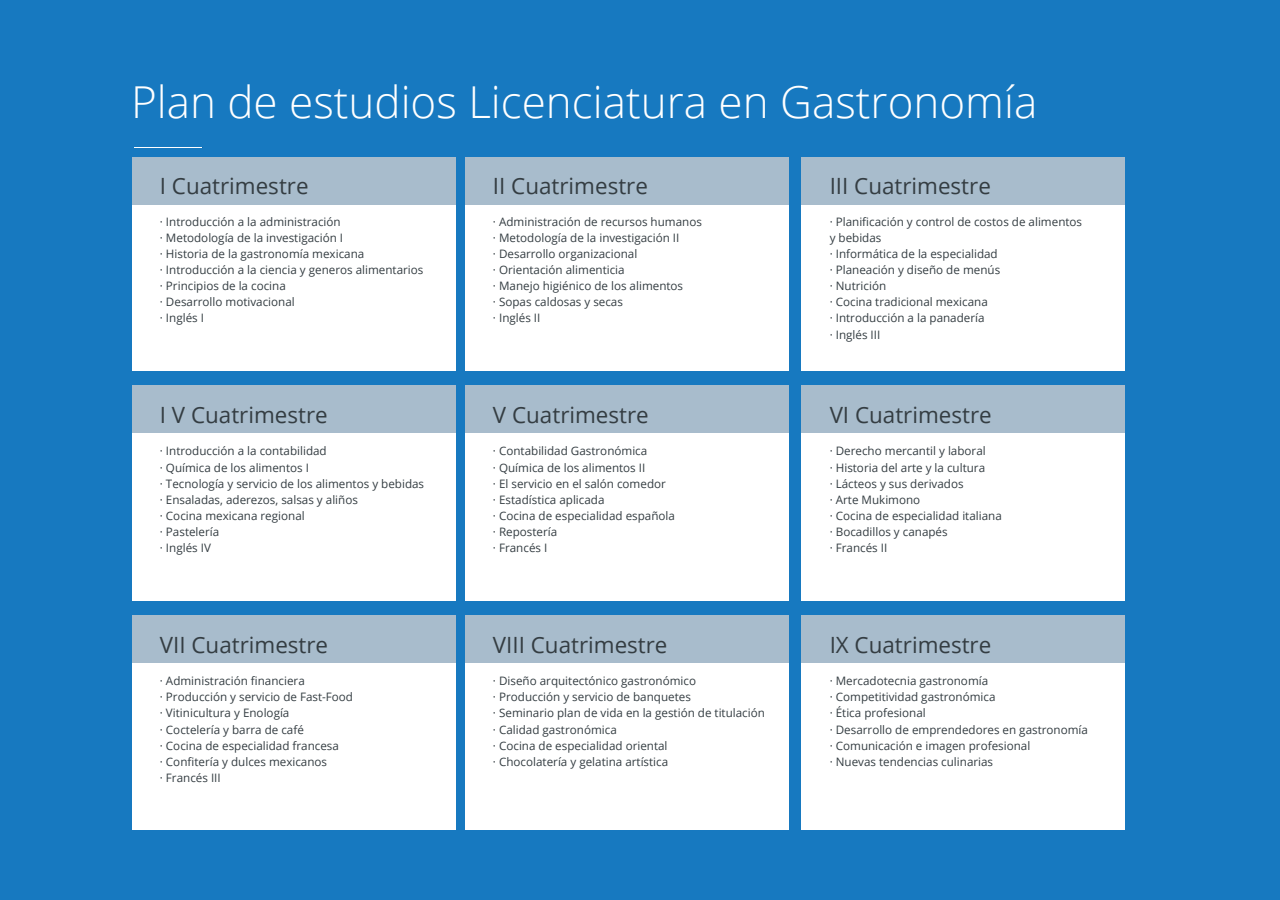
<style>
.page{position:relative;width:1280px;height:900px;background:#1779c0}
.page>*{position:absolute;margin:0;border:0;box-sizing:border-box;transform-origin:0 0}
.t1{font:300 44px "Open Sans";color:#fff}
.t2{font:22.4px "Open Sans";color:#343d42}
.t3{font:11.6px/16.1px "Open Sans";color:#343d42}
</style>
<div class="page">
<hr style="left:134px;top:147px;width:68px;height:1px;background:#fff">
<div style="left:132px;top:157px;width:323px;height:213px;background:#fff"></div>
<div style="left:132px;top:387px;width:323px;height:213px;background:#fff"></div>
<div style="left:132px;top:617px;width:323px;height:213px;background:#fff"></div>
<div style="left:465px;top:157px;width:323px;height:213px;background:#fff"></div>
<div style="left:465px;top:387px;width:323px;height:213px;background:#fff"></div>
<div style="left:465px;top:617px;width:323px;height:213px;background:#fff"></div>
<div style="left:802px;top:157px;width:323px;height:213px;background:#fff"></div>
<div style="left:802px;top:387px;width:323px;height:213px;background:#fff"></div>
<div style="left:802px;top:617px;width:323px;height:213px;background:#fff"></div>
<div style="left:132px;top:157px;width:323px;height:48px;background:#a8bccc"></div>
<div style="left:465px;top:157px;width:323px;height:48px;background:#a8bccc"></div>
<div style="left:802px;top:157px;width:323px;height:48px;background:#a8bccc"></div>
<div style="left:132px;top:386px;width:323px;height:47px;background:#a8bccc"></div>
<div style="left:465px;top:386px;width:323px;height:47px;background:#a8bccc"></div>
<div style="left:802px;top:386px;width:323px;height:47px;background:#a8bccc"></div>
<div style="left:132px;top:615px;width:323px;height:47px;background:#a8bccc"></div>
<div style="left:465px;top:615px;width:323px;height:47px;background:#a8bccc"></div>
<div style="left:802px;top:615px;width:323px;height:47px;background:#a8bccc"></div>
<h1 class="t1" style="left:131px;top:71px;width:908px">Plan de estudios Licenciatura en Gastronomía</h1>
<h2 class="t2" style="left:160px;top:170px;width:150px">I Cuatrimestre</h2>
<p class="t3" style="left:160px;top:213px;width:265px">· Introducción a la administración<br>· Metodología de la investigación I<br>· Historia de la gastronomía mexicana<br>· Introducción a la ciencia y generos alimentarios · Principios de la cocina<br>· Desarrollo motivacional<br>· Inglés I</p>
<h2 class="t2" style="left:160px;top:400px;width:169px">I V Cuatrimestre</h2>
<p class="t3" style="left:160px;top:443px;width:266px">· Introducción a la contabilidad<br>· Química de los alimentos I<br>· Tecnología y servicio de los alimentos y bebidas · Ensaladas, aderezos, salsas y aliños<br>· Cocina mexicana regional<br>· Pastelería<br>· Inglés IV</p>
<h2 class="t2" style="left:160px;top:629px;width:170px">VII Cuatrimestre</h2>
<p class="t3" style="left:160px;top:673px;width:195px">· Administración financiera<br>· Producción y servicio de Fast-Food · Vitinicultura y Enología<br>· Coctelería y barra de café<br>· Cocina de especialidad francesa<br>· Confitería y dulces mexicanos<br>· Francés III</p>
<h2 class="t2" style="left:493px;top:170px;width:156px">II Cuatrimestre</h2>
<p class="t3" style="left:493px;top:213px;width:210px">· Administración de recursos humanos · Metodología de la investigación II<br>· Desarrollo organizacional<br>· Orientación alimenticia<br>· Manejo higiénico de los alimentos<br>· Sopas caldosas y secas<br>· Inglés II</p>
<h2 class="t2" style="left:493px;top:400px;width:157px">V Cuatrimestre</h2>
<p class="t3" style="left:493px;top:443px;width:183px">· Contabilidad Gastronómica<br>· Química de los alimentos II<br>· El servicio en el salón comedor<br>· Estadística aplicada<br>· Cocina de especialidad española · Repostería<br>· Francés I</p>
<h2 class="t2" style="left:493px;top:629px;width:176px">VIII Cuatrimestre</h2>
<p class="t3" style="left:493px;top:673px;width:273px">· Diseño arquitectónico gastronómico<br>· Producción y servicio de banquetes<br>· Seminario plan de vida en la gestión de titulación · Calidad gastronómica<br>· Cocina de especialidad oriental<br>· Chocolatería y gelatina artística</p>
<h2 class="t2" style="left:830px;top:170px;width:163px">III Cuatrimestre</h2>
<p class="t3" style="left:830px;top:213px;width:254px">· Planificación y control de costos de alimentos y bebidas<br>· Informática de la especialidad<br>· Planeación y diseño de menús<br>· Nutrición<br>· Cocina tradicional mexicana<br>· Introducción a la panadería<br>· Inglés III</p>
<h2 class="t2" style="left:830px;top:400px;width:164px">VI Cuatrimestre</h2>
<p class="t3" style="left:830px;top:443px;width:174px">· Derecho mercantil y laboral<br>· Historia del arte y la cultura<br>· Lácteos y sus derivados<br>· Arte Mukimono<br>· Cocina de especialidad italiana · Bocadillos y canapés<br>· Francés II</p>
<h2 class="t2" style="left:830px;top:629px;width:163px">IX Cuatrimestre</h2>
<p class="t3" style="left:830px;top:673px;width:260px">· Mercadotecnia gastronomía<br>· Competitividad gastronómica<br>· Ética profesional<br>· Desarrollo de emprendedores en gastronomía · Comunicación e imagen profesional<br>· Nuevas tendencias culinarias</p>
</div>
